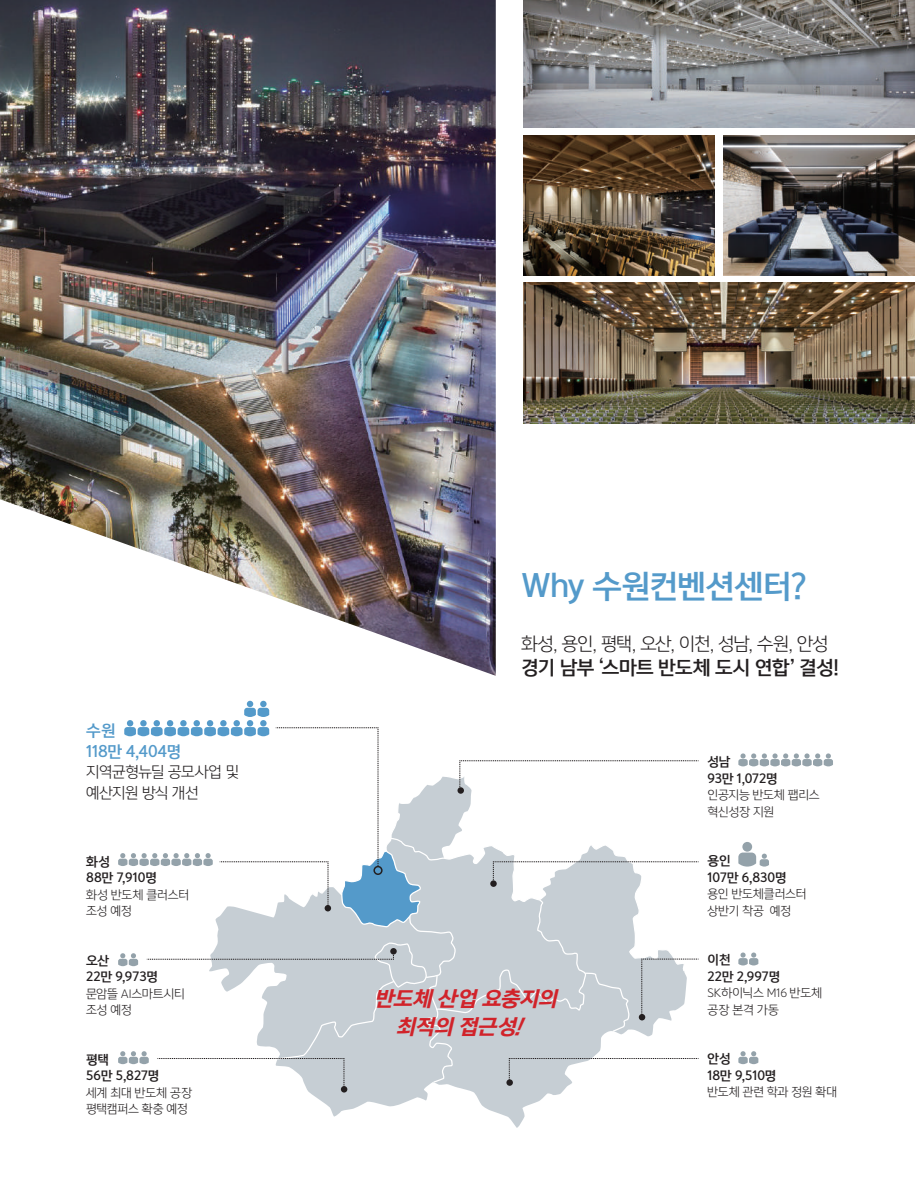
<style>
.page{position:relative;width:915px;height:1191px;background:#fff}
.page>*{position:absolute;margin:0;border:0;box-sizing:border-box;transform-origin:0 0}
.t1{font:30px "Yoon Gothic Pro 770";letter-spacing:-.035em;color:#549aca}
.t2{font:italic 19.5px/28.5px "Yoon Gothic Pro 780";color:#d1232a;text-align:center}
.t3{font:18px "Yoon Gothic Pro 730";letter-spacing:-.055em;color:#231f20}
.t4{font:18px "Yoon Gothic Pro 770";letter-spacing:-.04em;color:#231f20}
.t5{font:15px/20.7px "Yoon Gothic Pro 730";letter-spacing:-.03em;color:#231f20}
.t6{font:15px/20.7px "Yoon Gothic Pro 770";letter-spacing:-.01em;color:#549aca}
.t7{font:12px/16.5px "Yoon Gothic Pro 730";letter-spacing:-.015em;color:#231f20}
.t8{font:12px/16.5px "Yoon Gothic Pro 770";letter-spacing:-.01em;color:#231f20}
</style>
<div class="page">
<img style="left:0;top:0;width:496px;height:676px">
<img style="left:523px;top:0;width:391px;height:128px">
<img style="left:523px;top:135px;width:191px;height:140px">
<img style="left:723px;top:135px;width:191px;height:140px">
<img style="left:523px;top:283px;width:391px;height:140px">
<svg style="left:738px;top:952px;width:20px;height:13px"></svg>
<svg style="left:738px;top:1051px;width:20px;height:13px"></svg>
<svg style="left:738px;top:753px;width:94px;height:13px"></svg>
<div style="left:742px;top:842px;width:9px;height:9px;background:#94a2aa;border-radius:50%"></div>
<svg style="left:738px;top:852px;width:30px;height:14px"></svg>
<svg style="left:118px;top:701px;width:580px;height:427px"></svg>
<p class="t6" style="left:86px;top:720px;width:97px">수원<br>118만 4,404명</p>
<p class="t5" style="left:86px;top:761px;width:154px">지역균형뉴딜 공모사업 및 예산지원 방식 개선</p>
<p class="t8" style="left:86px;top:853px;width:73px">화성<br>88만 7,910명</p>
<p class="t7" style="left:86px;top:886px;width:104px">화성 반도체 클러스터 조성 예정</p>
<p class="t8" style="left:86px;top:952px;width:73px">오산<br>22만 9,973명</p>
<p class="t7" style="left:86px;top:985px;width:100px">문암뜰 AI스마트시티 조성 예정</p>
<p class="t8" style="left:86px;top:1051px;width:75px">평택<br>56만 5,827명</p>
<p class="t7" style="left:86px;top:1084px;width:107px">세계 최대 반도체 공장 평택캠퍼스 확충 예정</p>
<h1 class="t1" style="left:521px;top:564px;width:288px">Why 수원컨벤션센터?</h1>
<h3 class="t3" style="left:521px;top:632px;width:309px">화성, 용인, 평택, 오산, 이천, 성남, 수원, 안성</h3>
<h3 class="t4" style="left:521px;top:654px;width:319px">경기 남부 ‘스마트 반도체 도시 연합’ 결성!</h3>
<h2 class="t2" style="left:374px;top:983px;width:191px">반도체 산업 요충지의 최적의 접근성!</h2>
<p class="t8" style="left:707px;top:753px;width:72px">성남<br>93만 1,072명</p>
<p class="t7" style="left:707px;top:786px;width:114px">인공지능 반도체 팹리스 혁신성장 지원</p>
<p class="t8" style="left:707px;top:852px;width:81px">용인<br>107만 6,830명</p>
<p class="t7" style="left:707px;top:885px;width:101px">용인 반도체클러스터 상반기 착공 예정</p>
<p class="t8" style="left:707px;top:951px;width:74px">이천<br>22만 2,997명</p>
<p class="t7" style="left:707px;top:984px;width:116px">SK하이닉스 M16 반도체 공장 본격 가동</p>
<p class="t8" style="left:707px;top:1050px;width:71px">안성<br>18만 9,510명</p>
<p class="t7" style="left:707px;top:1083px;width:131px">반도체 관련 학과 정원 확대</p>
</div>
